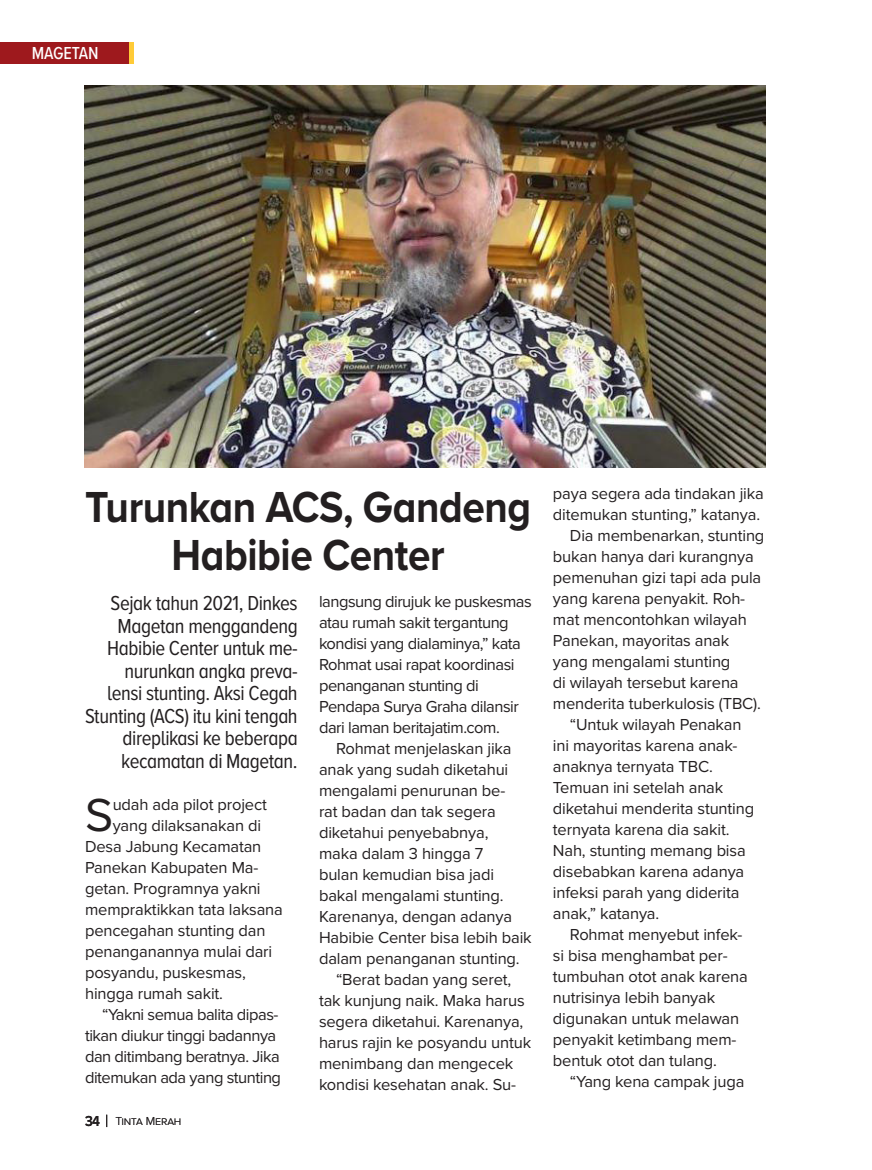
<style>
.page{position:relative;width:872px;height:1170px;background:#fff}
.page>*{position:absolute;margin:0;border:0;box-sizing:border-box;transform-origin:0 0}
.body_teks{font:48px "Proxima Nova";color:#231f20}
.judul_1{font:700 45px/48px "Proxima Nova A";letter-spacing:-.01em;color:#231f20;text-align:center;scale:.9 1}
.pengantar{font:21px/22.5px "Proxima Nova A Cond";letter-spacing:-.02em;color:#231f20;text-align:right}
.judul_1-2{font:500 18px "Proxima Nova A Cond";letter-spacing:-.01em;color:#fff}
.body_teks-2{font:16.5px/21px "Proxima Nova";letter-spacing:-.01em;color:#231f20}
.body_teks-3{font:16.5px/21px "Proxima Nova";letter-spacing:-.03em;color:#231f20}
.t1{font:600 15px "Proxima Nova";color:#231f20;scale:.9 1}
.halaman{font:300 12px "Proxima Nova S";letter-spacing:-.01em;color:#231f20}
</style>
<div class="page">
<div style="left:5px;top:43px;width:129px;height:21px;background:#ffcb37"></div>
<div style="left:0;top:43px;width:129px;height:21px;background:#9e191d"></div>
<svg style="left:106px;top:1114px;width:1px;height:12px"></svg>
<img style="left:84px;top:85px;width:681px;height:382px">
<p class="judul_1-2" style="left:32px;top:43px;width:68px">MAGETAN</p>
<p class="judul_1" style="left:85px;top:484px;width:497px">Turunkan ACS, Gandeng<br>Habibie Center</p>
<p class="pengantar" style="left:85px;top:592px;width:214px">Sejak tahun 2021, Dinkes<br>Magetan menggandeng<br>Habibie Center untuk me&shy;nurunkan angka preva&shy;lensi stunting. Aksi Cegah<br>Stunting (ACS) itu kini tengah direplikasi ke beberapa kecamatan di Magetan.</p>
<p class="body_teks" style="left:85px;top:786px;width:30px">S</p>
<p class="body_teks-2" style="left:113px;top:794px;width:156px">udah ada pilot project</p>
<p class="body_teks-2" style="left:113px;top:815px;width:150px">yang dilaksanakan di</p>
<p class="body_teks-2" style="left:85px;top:836px;width:178px">Desa Jabung Kecamatan</p>
<p class="body_teks-2" style="left:85px;top:857px;width:175px">Panekan Kabupaten Ma-</p>
<p class="body_teks-2" style="left:85px;top:878px;width:177px">getan. Programnya yakni</p>
<p class="body_teks-2" style="left:85px;top:899px;width:199px">mempraktikkan tata laksana</p>
<p class="body_teks-2" style="left:85px;top:920px;width:182px">pencegahan stunting dan</p>
<p class="body_teks-2" style="left:85px;top:941px;width:189px">penanganannya mulai dari</p>
<p class="body_teks-2" style="left:85px;top:962px;width:162px">posyandu, puskesmas,</p>
<p class="body_teks-2" style="left:85px;top:983px;width:139px">hingga rumah sakit.</p>
<p class="body_teks-3" style="left:85px;top:1004px;width:197px;text-indent:17px">“Yakni semua balita dipas&shy;tikan diukur tinggi badannya dan ditimbang beratnya. Jika ditemukan ada yang stunting</p>
<p class="t1" style="left:85px;top:1111px;width:18px">34</p>
<p class="halaman" style="left:115px;top:1114px;width:67px">Tinta Merah</p>
<p class="body_teks-3" style="left:319px;top:591px;width:214px">langsung dirujuk ke puskesmas atau rumah sakit tergantung kondisi yang dialaminya,” kata<br>Rohmat usai rapat koordinasi penanganan stunting di<br>Pendapa Surya Graha dilansir dari laman beritajatim.com.</p>
<p class="body_teks-2" style="left:319px;top:738px;width:214px;text-indent:17px">Rohmat menjelaskan jika anak yang sudah diketahui mengalami penurunan be-<br>rat badan dan tak segera diketahui penyebabnya,<br>maka dalam 3 hingga 7<br>bulan kemudian bisa jadi bakal mengalami stunting.<br>Karenanya, dengan adanya<br>Habibie Center bisa lebih baik dalam penanganan stunting.</p>
<p class="body_teks-2" style="left:319px;top:969px;width:214px;text-indent:17px">“Berat badan yang seret, tak kunjung naik. Maka harus segera diketahui. Karenanya, harus rajin ke posyandu untuk menimbang dan mengecek kondisi kesehatan anak. Su-</p>
<p class="body_teks-2" style="left:553px;top:483px;width:212px">paya segera ada tindakan jika ditemukan stunting,” katanya.</p>
<p class="body_teks-2" style="left:553px;top:525px;width:213px;text-indent:17px">Dia membenarkan, stunting bukan hanya dari kurangnya pemenuhan gizi tapi ada pula yang karena penyakit. Roh&shy;mat mencontohkan wilayah<br>Panekan, mayoritas anak yang mengalami stunting<br>di wilayah tersebut karena menderita tuberkulosis (TBC).</p>
<p class="body_teks-2" style="left:553px;top:714px;width:203px;text-indent:17px">“Untuk wilayah Penakan ini mayoritas karena anak&shy;anaknya ternyata TBC.<br>Temuan ini setelah anak diketahui menderita stunting ternyata karena dia sakit.<br>Nah, stunting memang bisa disebabkan karena adanya infeksi parah yang diderita anak,” katanya.</p>
<p class="body_teks-2" style="left:553px;top:924px;width:196px;text-indent:17px">Rohmat menyebut infek&shy;si bisa menghambat per&shy;tumbuhan otot anak karena nutrisinya lebih banyak digunakan untuk melawan penyakit ketimbang mem&shy;bentuk otot dan tulang.</p>
<p class="body_teks-2" style="left:570px;top:1071px;width:176px">“Yang kena campak juga</p>
</div>
